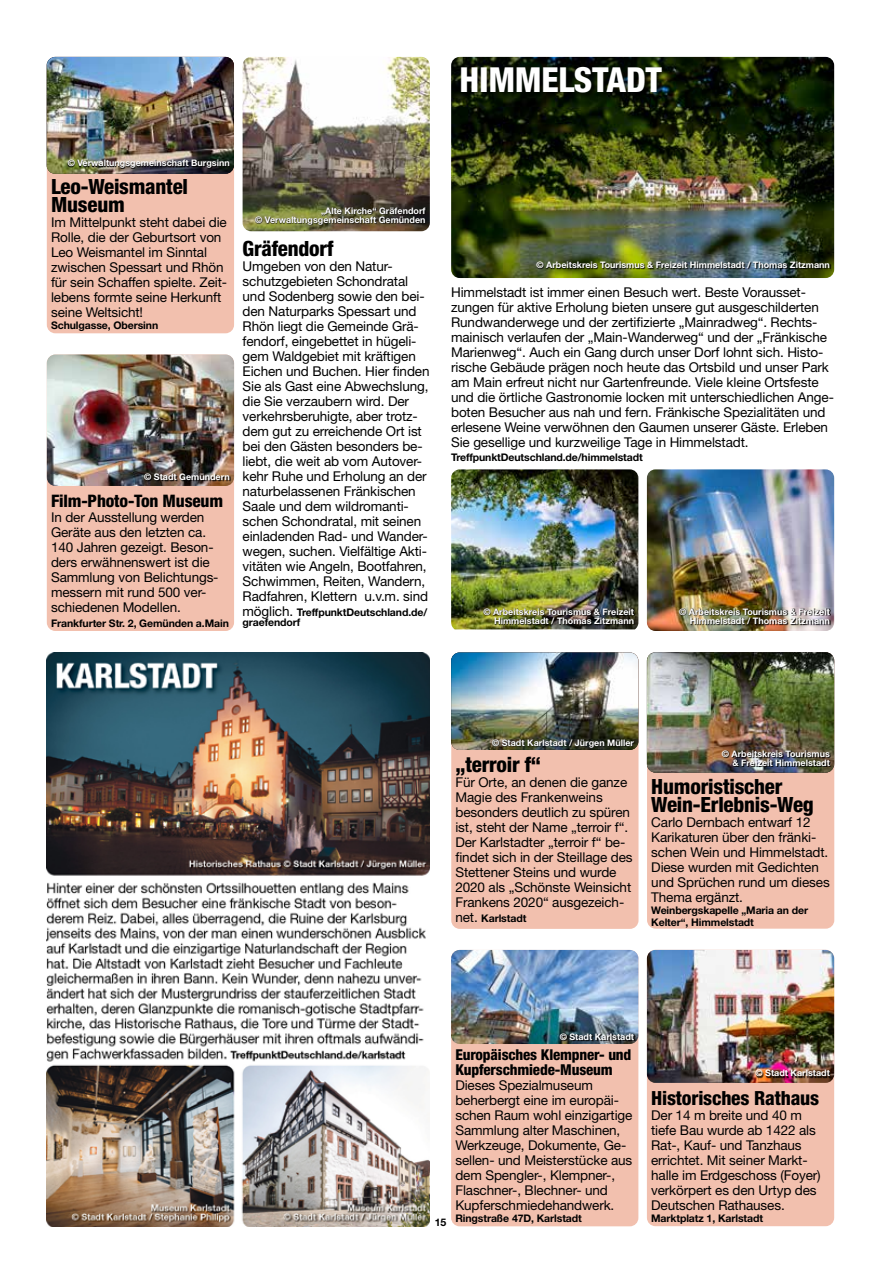
<style>
.page{position:relative;width:881px;height:1263px;background:#fff}
.page>*{position:absolute;margin:0;border:0;box-sizing:border-box;transform-origin:0 0}
.t1{font:800 condensed 34.5px "Helvetica Neue LT";letter-spacing:-.01em;color:#fff}
.t2{font:800 condensed 21px/18px "Helvetica Neue LT";letter-spacing:-.01em;color:#000}
.t3{font:800 condensed 19.5px "Helvetica Neue LT";letter-spacing:-.01em;color:#000}
.t4{font:800 condensed 17.25px "Helvetica Neue LT";letter-spacing:-.01em;color:#000}
.t5{font:800 condensed 15px/15px "Helvetica Neue LT";letter-spacing:-.01em;color:#000}
.t6{font:13.5px/15px "Helvetica Neue LT";letter-spacing:-.01em;color:#000}
.t7{font:700 10.5px/12px "Helvetica Neue LT";letter-spacing:-.01em;color:#000}
.t8{font:700 9px/9px "Helvetica Neue LT";color:#fff;text-align:right}
.s1{font-weight:400;font-size:13.5px}
</style>
<div class="page">
<div style="left:646px;top:652px;width:187px;height:277px;background:#f2c0ae;border-radius:9px"></div>
<img style="left:646px;top:652px;width:187px;height:121px">
<img style="left:721px;top:750px;width:109px;height:17px">
<div style="left:451px;top:950px;width:187px;height:276px;background:#f2c0ae;border-radius:9px"></div>
<img style="left:451px;top:950px;width:187px;height:94px">
<svg style="left:560px;top:1034px;width:75px;height:8px"></svg>
<img style="left:242px;top:57px;width:187px;height:174px">
<svg style="left:255px;top:207px;width:172px;height:19px"></svg>
<div style="left:47px;top:355px;width:187px;height:276px;background:#f2c0ae;border-radius:9px"></div>
<img style="left:47px;top:355px;width:187px;height:131px">
<svg style="left:144px;top:474px;width:87px;height:8px"></svg>
<div style="left:47px;top:57px;width:187px;height:276px;background:#f2c0ae;border-radius:9px"></div>
<img style="left:47px;top:57px;width:187px;height:117px">
<svg style="left:68px;top:159px;width:162px;height:10px"></svg>
<img style="left:47px;top:652px;width:382px;height:574px">
<div style="left:451px;top:652px;width:187px;height:277px;background:#f2c0ae;border-radius:9px"></div>
<img style="left:451px;top:652px;width:187px;height:98px">
<svg style="left:492px;top:739px;width:142px;height:9px"></svg>
<img style="left:451px;top:57px;width:382px;height:221px">
<svg style="left:537px;top:262px;width:293px;height:8px"></svg>
<img style="left:451px;top:469px;width:187px;height:160px">
<img style="left:646px;top:469px;width:187px;height:162px">
<img style="left:483px;top:608px;width:152px;height:18px">
<img style="left:679px;top:608px;width:151px;height:18px">
<div style="left:459px;top:66px;width:210px;height:34px;background:#000;opacity:.75"></div>
<div style="left:646px;top:950px;width:187px;height:276px;background:#f2c0ae;border-radius:9px"></div>
<img style="left:646px;top:950px;width:187px;height:133px">
<svg style="left:755px;top:1070px;width:75px;height:9px"></svg>
<h1 class="t1" style="left:459px;top:59px;width:204px">HIMMELSTADT</h1>
<p class="t8" style="left:68px;top:158px;width:163px">© Verwaltungsgemeinschaft Burgsinn</p>
<h2 class="t2" style="left:51px;top:177px;width:138px">Leo-Weismantel<br>Museum</h2>
<p class="t6" style="left:51px;top:215px;width:177px">Im Mittelpunkt steht dabei die<br>Rolle, die der Geburtsort von<br>Leo Weismantel im Sinntal zwischen Spessart und Rhön für sein Schaffen spielte. Zeit&shy;lebens formte seine Herkunft seine Weltsicht!</p>
<p class="t7" style="left:51px;top:319px;width:109px">Schulgasse, Obersinn</p>
<p class="t8" style="left:144px;top:472px;width:87px">© Stadt Gemündern</p>
<p class="t4" style="left:51px;top:490px;width:173px">Film-Photo-Ton Museum</p>
<p class="t6" style="left:51px;top:510px;width:169px">In der Ausstellung werden<br>Geräte aus den letzten ca.<br>140 Jahren gezeigt. Beson&shy;ders erwähnenswert ist die<br>Sammlung von Belichtungs&shy;messern mit rund 500 ver&shy;schiedenen Modellen.</p>
<p class="t7" style="left:51px;top:617px;width:179px">Frankfurter Str. 2, Gemünden a.Main</p>
<p class="t8" style="left:255px;top:206px;width:172px">„Alte Kirche“ Gräfendorf<br>© Verwaltungsgemeinschaft Gemünden</p>
<h2 class="t2" style="left:242px;top:239px;width:92px">Gräfendorf</h2>
<p class="t6" style="left:242px;top:258px;width:188px">Umgeben von den Natur&shy;schutzgebieten Schondratal und Sodenberg sowie den bei&shy;den Naturparks Spessart und<br>Rhön liegt die Gemeinde Grä&shy;fendorf, eingebettet in hügeli&shy;gem Waldgebiet mit kräftigen<br>Eichen und Buchen. Hier finden<br>Sie als Gast eine Abwechslung, die Sie verzaubern wird. Der verkehrsberuhigte, aber trotz&shy;dem gut zu erreichende Ort ist bei den Gästen besonders be&shy;liebt, die weit ab vom Autover&shy;kehr Ruhe und Erholung an der naturbelassenen Fränkischen<br>Saale und dem wildromanti&shy;schen Schondratal, mit seinen einladenden Rad- und Wander&shy;wegen, suchen. Vielfältige Akti&shy;vitäten wie Angeln, Bootfahren,<br>Schwimmen, Reiten, Wandern,<br>Radfahren, Klettern u.v.m. sind</p>
<p class="t7" style="left:242px;top:607px;width:186px;line-height:10.5px"><span class="s1">möglich.</span> TreffpunktDeutschland.de/ graefendorf</p>
<p class="t8" style="left:536px;top:260px;width:295px">© Arbeitskreis Tourismus &amp; Freizeit Himmelstadt / Thomas Zitzmann</p>
<p class="t6" style="left:451px;top:285px;width:384px">Himmelstadt ist immer einen Besuch wert. Beste Vorausset&shy;zungen für aktive Erholung bieten unsere gut ausgeschilderten Rundwanderwege und der zertifizierte „Mainradweg“. Rechts&shy;mainisch verlaufen der „Main-Wanderweg“ und der „Fränkische Marienweg“. Auch ein Gang durch unser Dorf lohnt sich. Histo&shy;rische Gebäude prägen noch heute das Ortsbild und unser Park am Main erfreut nicht nur Gartenfreunde. Viele kleine Ortsfeste und die örtliche Gastronomie locken mit unterschiedlichen Ange&shy;boten Besucher aus nah und fern. Fränkische Spezialitäten und erlesene Weine verwöhnen den Gaumen unserer Gäste. Erleben Sie gesellige und kurzweilige Tage in Himmelstadt.</p>
<p class="t7" style="left:451px;top:451px;width:193px">TreffpunktDeutschland.de/himmelstadt</p>
<p class="t8" style="left:483px;top:607px;width:152px">© Arbeitskreis Tourismus &amp; Freizeit<br>Himmelstadt / Thomas Zitzmann</p>
<p class="t8" style="left:678px;top:607px;width:152px">© Arbeitskreis Tourismus &amp; Freizeit<br>Himmelstadt / Thomas Zitzmann</p>
<p class="t8" style="left:492px;top:738px;width:143px">© Stadt Karlstadt / Jürgen Müller</p>
<h2 class="t2" style="left:455px;top:755px;width:87px">„terroir f“</h2>
<p class="t6" style="left:455px;top:775px;width:178px">Für Orte, an denen die ganze<br>Magie des Frankenweins besonders deutlich zu spüren ist, steht der Name „terroir f“.<br>Der Karlstadter „terroir f“ be&shy;findet sich in der Steillage des<br>Stettener Steins und wurde<br>2020 als „Schönste Weinsicht<br>Frankens 2020“ ausgezeich-</p>
<p class="t7" style="left:455px;top:912px;width:72px"><span class="s1">net.</span> Karlstadt</p>
<p class="t8" style="left:721px;top:749px;width:109px">© Arbeitskreis Tourismus &amp; Freizeit Himmelstadt</p>
<h2 class="t2" style="left:651px;top:777px;width:164px">Humoristischer<br>Wein-Erlebnis-Weg</h2>
<p class="t6" style="left:651px;top:814px;width:180px">Carlo Dernbach entwarf 12<br>Karikaturen über den fränki&shy;schen Wein und Himmelstadt.<br>Diese wurden mit Gedichten und Sprüchen rund um dieses<br>Thema ergänzt.</p>
<p class="t7" style="left:651px;top:904px;width:158px">Weinbergskapelle „Maria an der<br>Kelter“, Himmelstadt</p>
<p class="t7" style="left:434px;top:1216px;width:13px">15</p>
<p class="t8" style="left:559px;top:1032px;width:76px">© Stadt Karlstadt</p>
<p class="t5" style="left:455px;top:1047px;width:177px">Europäisches Klempner- und<br>Kupferschmiede-Museum</p>
<p class="t6" style="left:455px;top:1077px;width:178px">Dieses Spezialmuseum beherbergt eine im europäi&shy;schen Raum wohl einzigartige<br>Sammlung alter Maschinen,<br>Werkzeuge, Dokumente, Ge&shy;sellen- und Meisterstücke aus dem Spengler-, Klempner-,<br>Flaschner-, Blechner- und<br>Kupferschmiedehandwerk.</p>
<p class="t7" style="left:455px;top:1212px;width:128px">Ringstraße 47D, Karlstadt</p>
<p class="t8" style="left:755px;top:1068px;width:76px">© Stadt Karlstadt</p>
<h3 class="t3" style="left:651px;top:1086px;width:169px">Historisches Rathaus</h3>
<p class="t6" style="left:651px;top:1107px;width:171px">Der 14 m breite und 40 m tiefe Bau wurde ab 1422 als<br>Rat-, Kauf- und Tanzhaus errichtet. Mit seiner Markt&shy;halle im Erdgeschoss (Foyer) verkörpert es den Urtyp des<br>Deutschen Rathauses.</p>
<p class="t7" style="left:651px;top:1212px;width:113px">Marktplatz 1, Karlstadt</p>
</div>
